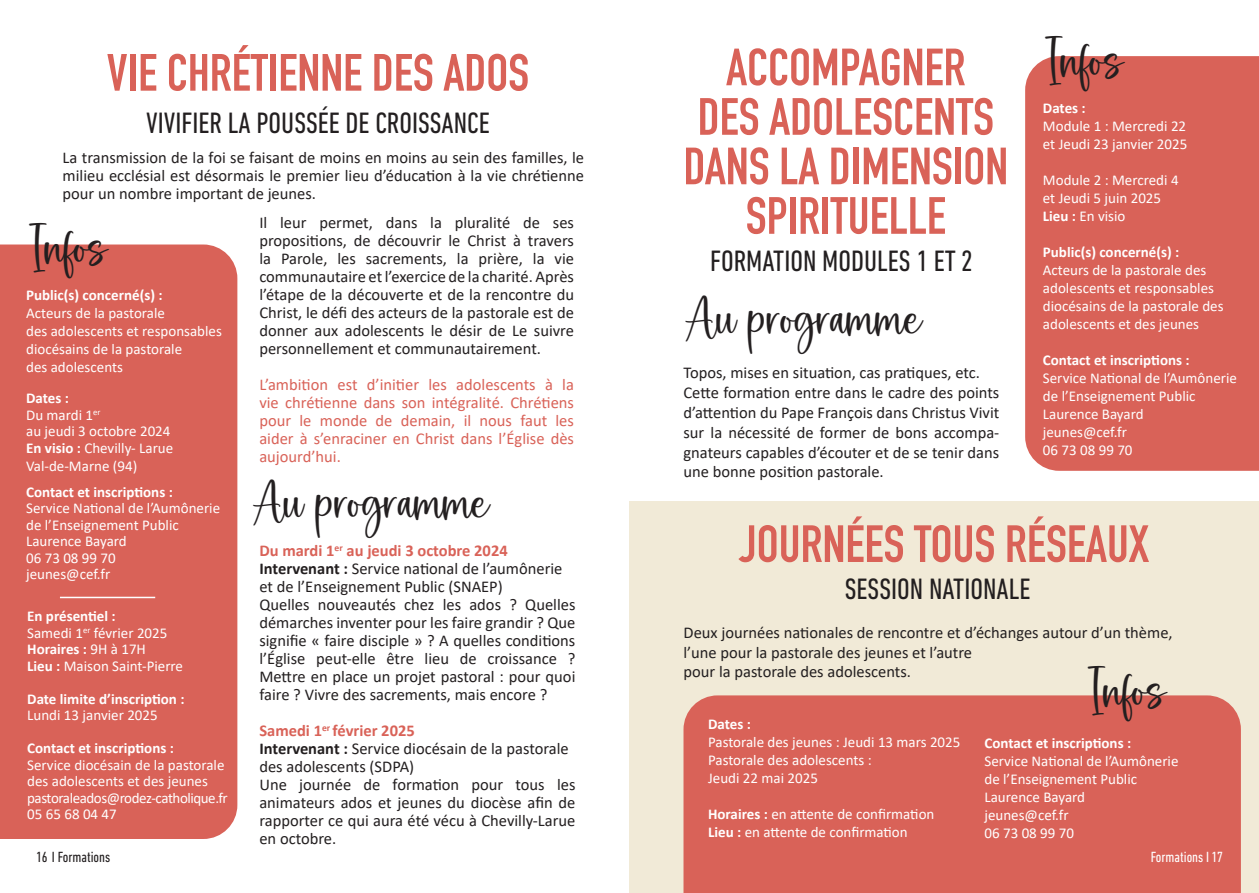
<style>
.page{position:relative;width:1259px;height:893px;background:#fff}
.page>*{position:absolute;margin:0;border:0;box-sizing:border-box;transform-origin:0 0}
.t1{font:700 51.45px/49.5px "DIN Condensed";color:#d96258;text-align:center}
.t2{font:43.05px "Marshmallow";color:#231f20}
.t3{font:condensed 30px "DIN Next LT Pro";color:#231f20}
.t4{font:16.5px/18px "Calibri";color:#231f20}
.t5{font:16.5px/18px "Calibri";color:#d96258;text-align:justify}
.t6{font:15px/18px "Calibri";color:#fff}
.t7{font:700 15px "Calibri";color:#fff}
.t8{font:condensed 15px "DIN Next LT Pro";color:#231f20}
.t9{font:condensed 15px "DIN Next LT Pro";color:#fff}
.s1{font-weight:700}
.s2{font-weight:700;color:#d96258}
</style>
<div class="page">
<div style="left:629px;top:502px;width:630px;height:391px;background:#f1ead7"></div>
<div style="left:683px;top:695px;width:558px;height:198px;background:#d96258"></div>
<div style="left:0;top:244px;width:237px;height:595px;background:#d96258"></div>
<hr style="left:60px;top:597px;width:95px;height:1px;background:#fff">
<div style="left:1025px;top:56px;width:234px;height:415px;background:#d96258"></div>
<h2 class="t2" style="left:1043px;top:35px;width:81px">Infos</h2>
<h1 class="t1" style="left:107px;top:48px;width:424px">VIE CHRÉTIENNE DES ADOS</h1>
<h1 class="t1" style="left:683px;top:42px;width:326px">ACCOMPAGNER<br>DES ADOLESCENTS<br>DANS LA DIMENSION<br>SPIRITUELLE</h1>
<p class="t7" style="left:1043px;top:97px;width:44px">Dates :</p>
<p class="t6" style="left:1043px;top:117px;width:146px">Module 1 : Mercredi 22 et Jeudi 23 janvier 2025</p>
<p class="t6" style="left:1043px;top:171px;width:137px">Module 2 : Mercredi 4 et Jeudi 5 juin 2025<br><span class="s1">Lieu :</span> En visio</p>
<p class="t7" style="left:1043px;top:241px;width:138px">Public(s) concerné(s) :</p>
<p class="t6" style="left:1043px;top:261px;width:182px">Acteurs de la pastorale des adolescents et responsables diocésains de la pastorale des adolescents et des jeunes</p>
<p class="t7" style="left:1043px;top:349px;width:148px">Contact et inscriptions :</p>
<p class="t6" style="left:1043px;top:369px;width:195px">Service National de l’Aumônerie de l’Enseignement Public<br>Laurence Bayard<br>jeunes@cef.fr<br>06 73 08 99 70</p>
<h3 class="t3" style="left:146px;top:106px;width:345px">VIVIFIER LA POUSSÉE DE CROISSANCE</h3>
<p class="t4" style="left:63px;top:148px;width:523px;text-align:justify">La transmission de la foi se faisant de moins en moins au sein des familles, le milieu ecclésial est désormais le premier lieu d’éducation à la vie chrétienne pour un nombre important de jeunes.</p>
<h2 class="t2" style="left:27px;top:222px;width:81px">Infos</h2>
<p class="t4" style="left:259px;top:213px;width:316px;text-align:justify">Il leur permet, dans la pluralité de ses propositions, de découvrir le Christ à travers la Parole, les sacrements, la prière, la vie communautaire et l’exercice de la charité. Après l’étape de la découverte et de la rencontre du Christ, le défi des acteurs de la pastorale est de donner aux adolescents le désir de Le suivre personnellement et communautairement.</p>
<p class="t5" style="left:259px;top:375px;width:316px">L’ambition est d’initier les adolescents à la vie chrétienne dans son intégralité. Chrétiens pour le monde de demain, il nous faut les aider à s’enraciner en Christ dans l’Église dès aujourd’hui.</p>
<h3 class="t3" style="left:710px;top:244px;width:264px">FORMATION MODULES 1 ET 2</h3>
<p class="t7" style="left:26px;top:284px;width:138px">Public(s) concerné(s) :</p>
<p class="t6" style="left:26px;top:304px;width:197px">Acteurs de la pastorale<br>des adolescents et responsables diocésains de la pastorale<br>des adolescents</p>
<h2 class="t2" style="left:683px;top:293px;width:239px">Au programme</h2>
<p class="t4" style="left:683px;top:363px;width:317px;line-height:19.8px">Topos, mises en situation, cas pratiques, etc.<br>Cette formation entre dans le cadre des points d’attention du Pape François dans Christus Vivit sur la nécessité de former de bons accompa&shy;gnateurs capables d’écouter et de se tenir dans une bonne position pastorale.</p>
<p class="t6" style="left:26px;top:389px;width:149px;line-height:16.5px"><span class="s1">Dates :<br></span>Du mardi 1<sup>er<br></sup>au jeudi 3 octobre 2024<br><span class="s1">En visio :</span> Chevilly- Larue</p>
<p class="t6" style="left:26px;top:456px;width:113px">Val-de-Marne (94)</p>
<p class="t7" style="left:26px;top:481px;width:148px">Contact et inscriptions :</p>
<p class="t6" style="left:26px;top:500px;width:195px;line-height:16.5px">Service National de l’Aumônerie de l’Enseignement Public<br>Laurence Bayard<br>06 73 08 99 70<br>jeunes@cef.fr</p>
<p class="t6" style="left:27px;top:608px;width:157px;line-height:16.5px"><span class="s1">En présentiel :<br></span>Samedi 1<sup>er</sup> février 2025<br><span class="s1">Horaires :</span> 9H à 17H<br><span class="s1">Lieu :</span> Maison Saint-Pierre</p>
<p class="t7" style="left:27px;top:688px;width:159px">Date limite d’inscription :</p>
<p class="t6" style="left:27px;top:706px;width:132px">Lundi 13 janvier 2025</p>
<p class="t7" style="left:27px;top:738px;width:148px">Contact et inscriptions :</p>
<p class="t6" style="left:27px;top:756px;width:202px;line-height:16.5px">Service diocésain de la pastorale des adolescents et des jeunes pastoraleados@rodez-catholique.fr<br>05 65 68 04 47</p>
<h2 class="t2" style="left:251px;top:477px;width:239px">Au programme</h2>
<p class="t4" style="left:259px;top:541px;width:317px"><span class="s2">Du mardi 1</span><sup>er</sup> <span class="s2">au jeudi 3 octobre 2024<br></span><span class="s1">Intervenant :</span> Service national de l’aumônerie et de l’Enseignement Public (SNAEP)<br>Quelles nouveautés chez les ados ? Quelles démarches inventer pour les faire grandir ? Que signifie « faire disciple » ? A quelles conditions l’Église peut-elle être lieu de croissance ?<br>Mettre en place un projet pastoral : pour quoi faire ? Vivre des sacrements, mais encore ?</p>
<p class="t4" style="left:259px;top:721px;width:317px"><span class="s2">Samedi 1</span><sup>er</sup> <span class="s2">février 2025<br></span><span class="s1">Intervenant :</span> Service diocésain de la pastorale des adolescents (SDPA)<br>Une journée de formation pour tous les animateurs ados et jeunes du diocèse afin de rapporter ce qui aura été vécu à Chevilly-Larue en octobre.</p>
<h1 class="t1" style="left:739px;top:519px;width:411px">JOURNÉES TOUS RÉSEAUX</h1>
<h3 class="t3" style="left:845px;top:572px;width:187px">SESSION NATIONALE</h3>
<p class="t4" style="left:683px;top:622px;width:491px;line-height:19.8px">Deux journées nationales de rencontre et d’échanges autour d’un thème, l’une pour la pastorale des jeunes et l’autre<br>pour la pastorale des adolescents.</p>
<p class="t7" style="left:708px;top:713px;width:44px">Dates :</p>
<p class="t6" style="left:708px;top:733px;width:254px">Pastorale des jeunes : Jeudi 13 mars 2025<br>Pastorale des adolescents :<br>Jeudi 22 mai 2025</p>
<p class="t6" style="left:708px;top:805px;width:228px"><span class="s1">Horaires :</span> en attente de confirmation<br><span class="s1">Lieu :</span> en attente de confirmation</p>
<h2 class="t2" style="left:1085px;top:664px;width:81px">Infos</h2>
<p class="t7" style="left:984px;top:732px;width:148px">Contact et inscriptions :</p>
<p class="t6" style="left:984px;top:752px;width:195px">Service National de l’Aumônerie de l’Enseignement Public<br>Laurence Bayard<br>jeunes@cef.fr<br>06 73 08 99 70</p>
<p class="t8" style="left:36px;top:848px;width:76px">16 I Formations</p>
<p class="t9" style="left:1150px;top:848px;width:73px">Formations I17</p>
</div>
